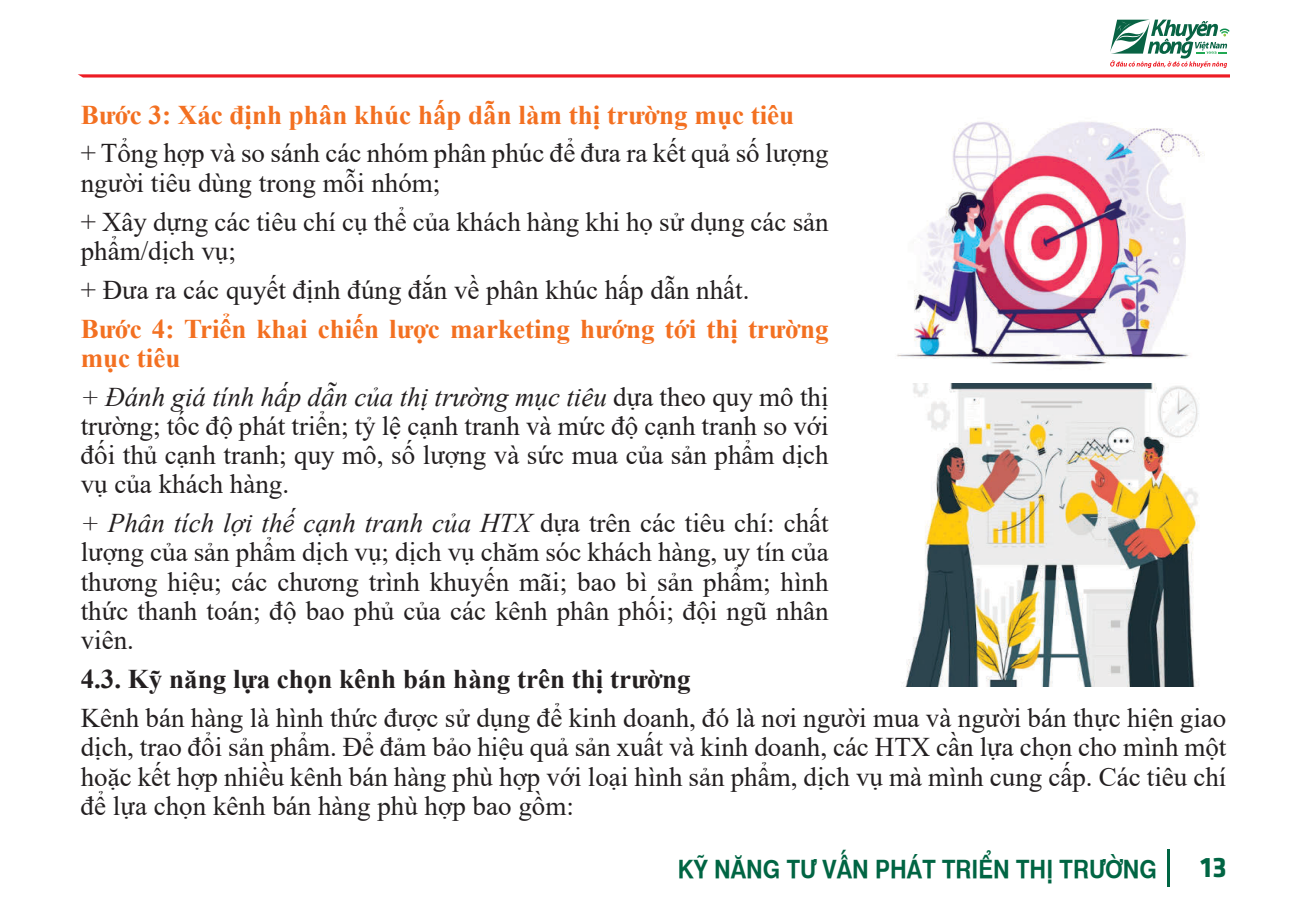
<style>
.page{position:relative;width:1295px;height:919px;background:#fff}
.page>*{position:absolute;margin:0;border:0;box-sizing:border-box;transform-origin:0 0}
.t1{font:29.25px "UTM Facebook K&T Bold";color:#006543}
.heading_1{font:27px/29.2px "Times New Roman";color:#231f20;text-align:justify}
.heading_1-2{font:700 27px/29.2px "Times New Roman";color:#f37021}
.heading_1-3{font:700 27px "Times New Roman";color:#231f20}
.t2{font:700 24.75px "UVN Hong Ha";color:#006543;scale:.91 1}
.s1{font-style:italic}
</style>
<div class="page">
<hr style="left:1167px;top:848px;width:3px;height:38px;background:#006543">
<svg style="left:78px;top:74px;width:1152px;height:3px;background:#ef363d"></svg>
<svg style="left:1110px;top:20px;width:119px;height:48px"></svg>
<img style="left:906px;top:383px;width:294px;height:303px">
<img style="left:897px;top:122px;width:308px;height:243px">
<p class="heading_1-2" style="left:81px;top:99px;width:715px">Bước 3: Xác định phân khúc hấp dẫn làm thị trường mục tiêu</p>
<p class="heading_1" style="left:81px;top:138px;width:749px">+ Tổng hợp và so sánh các nhóm phân phúc để đưa ra kết quả số lượng người tiêu dùng trong mỗi nhóm;</p>
<p class="heading_1" style="left:81px;top:206px;width:749px">+ Xây dựng các tiêu chí cụ thể của khách hàng khi họ sử dụng các sản phẩm/dịch vụ;</p>
<p class="heading_1" style="left:81px;top:274px;width:670px">+ Đưa ra các quyết định đúng đắn về phân khúc hấp dẫn nhất.</p>
<p class="heading_1-2" style="left:81px;top:313px;width:749px">Bước 4: Triển khai chiến lược marketing hướng tới thị trường mục tiêu</p>
<p class="heading_1" style="left:81px;top:381px;width:749px"><span class="s1">+ Đánh giá tính hấp dẫn của thị trường mục tiêu</span> dựa theo quy mô thị trường; tốc độ phát triển; tỷ lệ cạnh tranh và mức độ cạnh tranh so với đối thủ cạnh tranh; quy mô, số lượng và sức mua của sản phẩm dịch vụ của khách hàng.</p>
<p class="heading_1" style="left:81px;top:507px;width:749px"><span class="s1">+ Phân tích lợi thế cạnh tranh của HTX</span> dựa trên các tiêu chí: chất lượng của sản phẩm dịch vụ; dịch vụ chăm sóc khách hàng, uy tín của thương hiệu; các chương trình khuyến mãi; bao bì sản phẩm; hình thức thanh toán; độ bao phủ của các kênh phân phối; đội ngũ nhân viên.</p>
<p class="heading_1-3" style="left:81px;top:660px;width:611px">4.3. Kỹ năng lựa chọn kênh bán hàng trên thị trường</p>
<p class="heading_1" style="left:81px;top:702px;width:1147px">Kênh bán hàng là hình thức được sử dụng để kinh doanh, đó là nơi người mua và người bán thực hiện giao dịch, trao đổi sản phẩm. Để đảm bảo hiệu quả sản xuất và kinh doanh, các HTX cần lựa chọn cho mình một hoặc kết hợp nhiều kênh bán hàng phù hợp với loại hình sản phẩm, dịch vụ mà mình cung cấp. Các tiêu chí để lựa chọn kênh bán hàng phù hợp bao gồm:</p>
<p class="t2" style="left:678px;top:849px;width:528px">KỸ NĂNG TƯ VẤN PHÁT TRIỂN THỊ TRƯỜNG</p>
<p class="t1" style="left:1200px;top:846px;width:28px">13</p>
</div>
